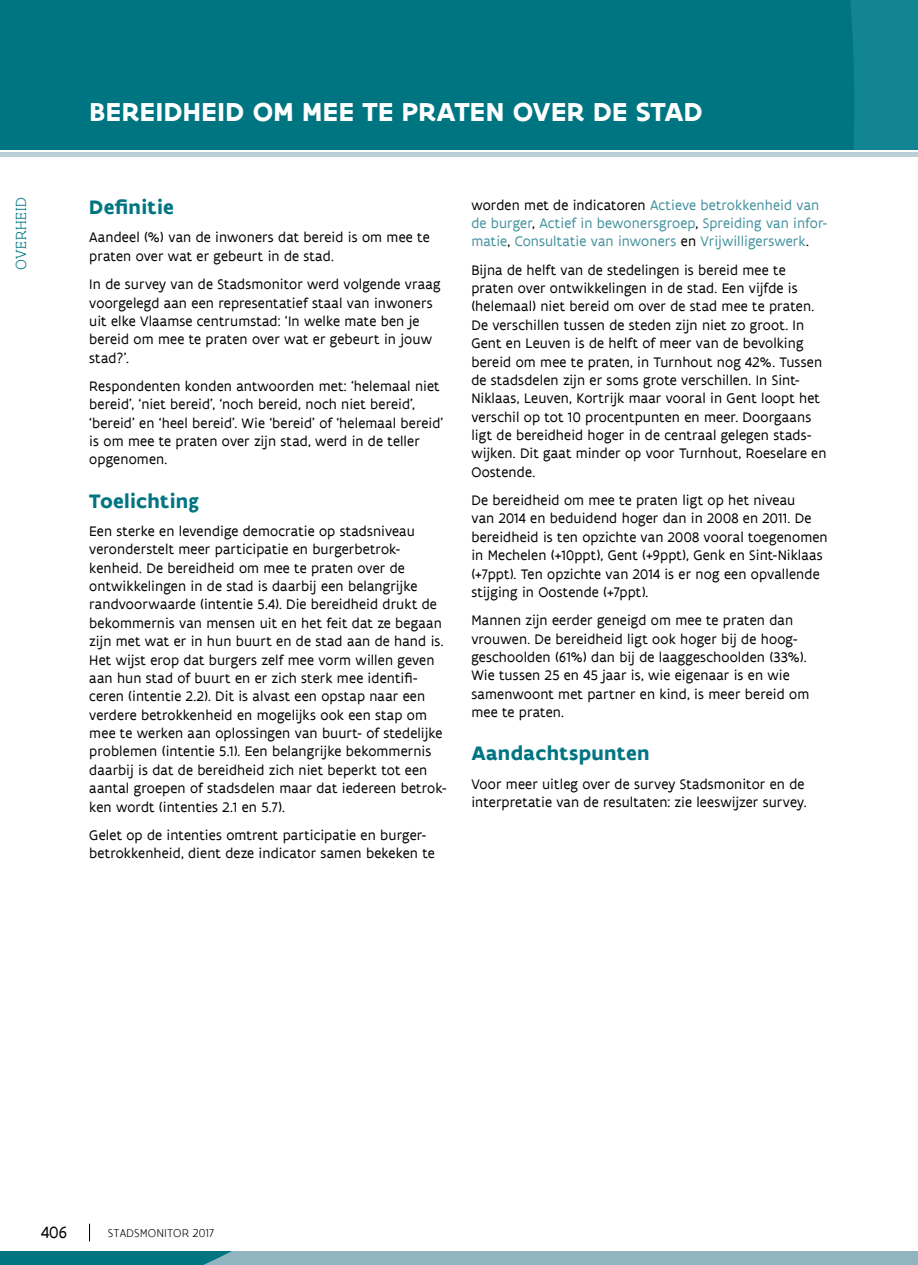
<style>
.page{position:relative;width:918px;height:1265px;background:#fff}
.page>*{position:absolute;margin:0;border:0;box-sizing:border-box;transform-origin:0 0}
.titel_indicator{font:700 28px "Flanders Art Sans";letter-spacing:.01em;color:#fff}
.titeltje{font:700 21px "Flanders Art Sans";letter-spacing:.015em;color:#007582}
.t1{font:17.5px "Flanders Art Serif";color:#000}
.t2{font:300 15.75px "Flanders Art Serif";letter-spacing:.05em;color:#007582}
.body_tekst{font:14.88px/18.4px "Flanders Art Sans";letter-spacing:.01em;color:#000}
.body_tekst-2{font:14.88px/18.4px "Flanders Art Sans";letter-spacing:.005em;color:#43919d}
.t3{font:300 12.25px "Flanders Art Sans";color:#000}
.s1{color:#000}
</style>
<div class="page">
<div style="left:0;top:0;width:918px;height:149px;background:#007582"></div>
<div style="left:0;top:152px;width:918px;height:5px;background:#b9ced5"></div>
<svg style="left:89px;top:1224px;width:1px;height:17px"></svg>
<svg style="left:0;top:1251px;width:918px;height:14px;background:#6da5af"></svg>
<p class="t2" style="left:12px;top:270px;width:74px;rotate:-90deg">OVERHEID</p>
<p class="titel_indicator" style="left:89px;top:94px;width:615px">BEREIDHEID OM MEE TE PRATEN OVER DE STAD</p>
<p class="titeltje" style="left:89px;top:194px;width:86px">Definitie</p>
<p class="body_tekst" style="left:89px;top:229px;width:342px">Aandeel (%) van de inwoners dat bereid is om mee te praten over wat er gebeurt in de stad.</p>
<p class="body_tekst" style="left:89px;top:275px;width:353px">In de survey van de Stadsmonitor werd volgende vraag voorgelegd aan een representatief staal van inwoners uit elke Vlaamse centrumstad: ‘In welke mate ben je bereid om mee te praten over wat er gebeurt in jouw stad?’.</p>
<p class="body_tekst" style="left:89px;top:377px;width:355px">Respondenten konden antwoorden met: ‘helemaal niet bereid’, ‘niet bereid’, ‘noch bereid, noch niet bereid’, ‘bereid’ en ‘heel bereid’. Wie ‘bereid’ of ‘helemaal bereid’ is om mee te praten over zijn stad, werd in de teller opgenomen.</p>
<p class="titeltje" style="left:89px;top:487px;width:111px">Toelichting</p>
<p class="body_tekst" style="left:89px;top:522px;width:359px">Een sterke en levendige democratie op stadsniveau veronderstelt meer participatie en burgerbetrok&shy;kenheid. De bereidheid om mee te praten over de ontwikkelingen in de stad is daarbij een belangrijke randvoorwaarde (intentie 5.4). Die bereidheid drukt de bekommernis van mensen uit en het feit dat ze begaan zijn met wat er in hun buurt en de stad aan de hand is.<br>Het wijst erop dat burgers zelf mee vorm willen geven aan hun stad of buurt en er zich sterk mee identifi&shy;ceren (intentie 2.2). Dit is alvast een opstap naar een verdere betrokkenheid en mogelijks ook een stap om mee te werken aan oplossingen van buurt- of stedelijke problemen (intentie 5.1). Een belangrijke bekommernis daarbij is dat de bereidheid zich niet beperkt tot een aantal groepen of stadsdelen maar dat iedereen betrok&shy;ken wordt (intenties 2.1 en 5.7).</p>
<p class="body_tekst" style="left:89px;top:826px;width:347px">Gelet op de intenties omtrent participatie en burger&shy;betrokkenheid, dient deze indicator samen bekeken te</p>
<p class="body_tekst-2" style="left:471px;top:196px;width:357px"><span class="s1">worden met de indicatoren</span> Actieve betrokkenheid van de burger<span class="s1">,</span> Actief in bewonersgroep<span class="s1">,</span> Spreiding van infor&shy;matie<span class="s1">,</span> Consultatie van inwoners <span class="s1">en</span> Vrijwilligerswerk<span class="s1">.</span></p>
<p class="body_tekst" style="left:471px;top:261px;width:357px">Bijna de helft van de stedelingen is bereid mee te praten over ontwikkelingen in de stad. Een vijfde is (helemaal) niet bereid om over de stad mee te praten.<br>De verschillen tussen de steden zijn niet zo groot. In Gent en Leuven is de helft of meer van de bevolking bereid om mee te praten, in Turnhout nog 42%. Tussen de stadsdelen zijn er soms grote verschillen. In Sint-Niklaas, Leuven, Kortrijk maar vooral in Gent loopt het verschil op tot 10 procentpunten en meer. Doorgaans ligt de bereidheid hoger in de centraal gelegen stads&shy;wijken. Dit gaat minder op voor Turnhout, Roeselare en Oostende.</p>
<p class="body_tekst" style="left:471px;top:491px;width:358px">De bereidheid om mee te praten ligt op het niveau<br>van 2014 en beduidend hoger dan in 2008 en 2011. De bereidheid is ten opzichte van 2008 vooral toegenomen in Mechelen (+10ppt), Gent (+9ppt), Genk en Sint-Niklaas (+7ppt). Ten opzichte van 2014 is er nog een opvallende stijging in Oostende (+7ppt).</p>
<p class="body_tekst" style="left:471px;top:611px;width:339px">Mannen zijn eerder geneigd om mee te praten dan vrouwen. De bereidheid ligt ook hoger bij de hoog&shy;geschoolden (61%) dan bij de laaggeschoolden (33%).<br>Wie tussen 25 en 45 jaar is, wie eigenaar is en wie samenwoont met partner en kind, is meer bereid om mee te praten.</p>
<p class="titeltje" style="left:471px;top:740px;width:180px">Aandachtspunten</p>
<p class="body_tekst" style="left:471px;top:775px;width:337px">Voor meer uitleg over de survey Stadsmonitor en de interpretatie van de resultaten: zie leeswijzer survey.</p>
<p class="t1" style="left:41px;top:1222px;width:28px">406</p>
<p class="t3" style="left:108px;top:1226px;width:108px">STADSMONITOR 2017</p>
</div>
